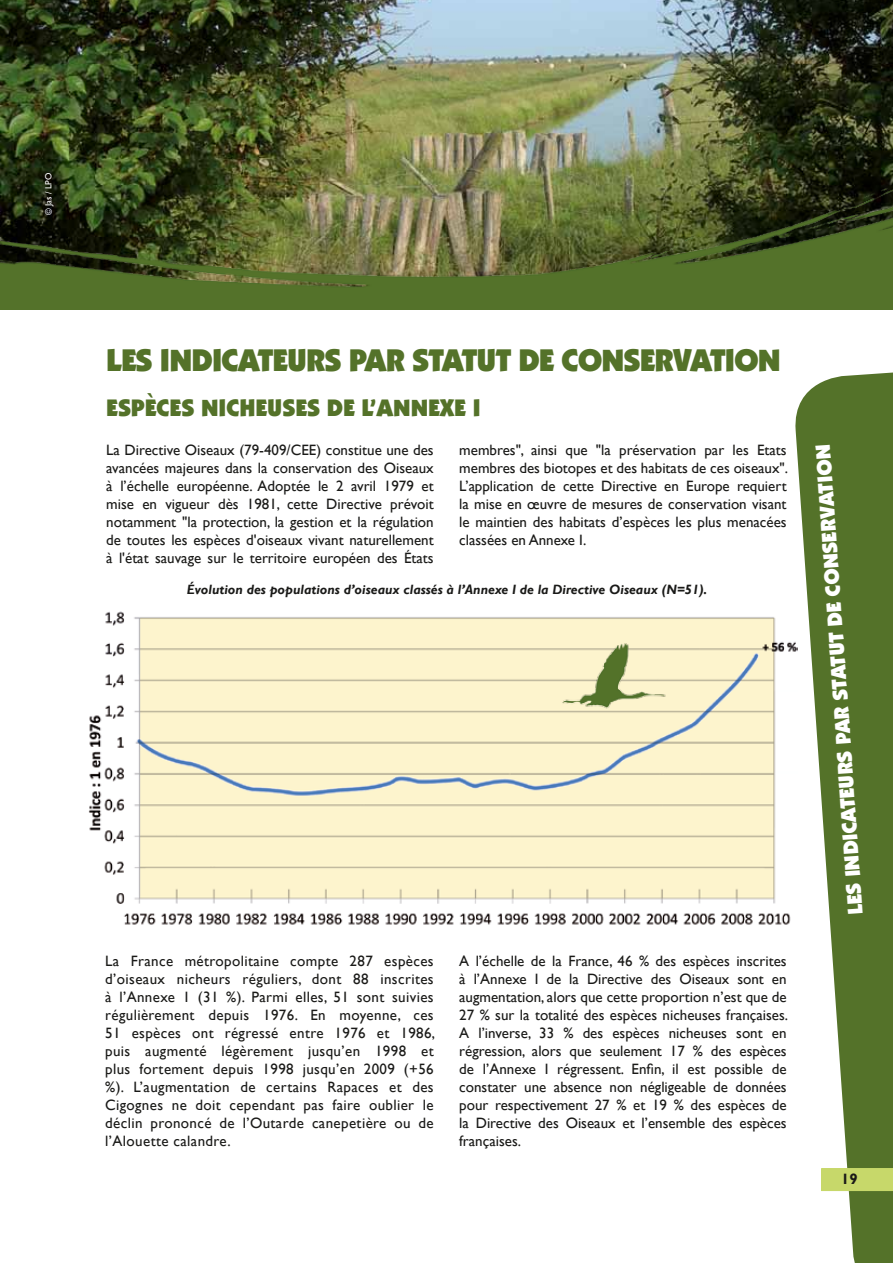
<style>
.page{position:relative;width:893px;height:1263px;background:#fff}
.page>*{position:absolute;margin:0;border:0;box-sizing:border-box;transform-origin:0 0}
.t1{font:900 31.5px "Kabel IT Cby BT";letter-spacing:-.025em;color:#547229}
.t2{font:900 24px "Kabel IT Cby BT";color:#547229}
.t3{font:900 21px "Kabel IT Cby BT";color:#fff}
.t4{font:15px/18px "Gill Sans";color:#1a1a18;text-align:justify}
.t5{font:700 15px "Gill Sans";color:#1a1a18}
.t6{font:italic 700 13.5px "Gill Sans";color:#1a1a18}
.t7{font:9px "Gill Sans";color:#fff}
</style>
<div class="page">
<img style="left:0;top:0;width:893px;height:97px">
<svg style="left:795px;top:372px;width:98px;height:891px;fill:#547229"></svg>
<div style="left:821px;top:1168px;width:72px;height:23px;background:#c7d86a"></div>
<img style="left:0;top:97px;width:893px;height:213px">
<img style="left:88px;top:605px;width:709px;height:325px">
<img style="left:551px;top:643px;width:120px;height:70px">
<p class="t7" style="left:43px;top:215px;width:44px;rotate:-90deg">© Jas / LPO</p>
<h1 class="t1" style="left:106px;top:341px;width:676px">LES INDICATEURS PAR STATUT DE CONSERVATION</h1>
<h2 class="t2" style="left:106px;top:393px;width:109px">ESPÈCES NICHEU</h2>
<h2 class="t2" style="left:282px;top:393px;width:111px">SES DE L’ANNE</h2>
<h2 class="t2" style="left:440px;top:393px;width:40px">XE I</h2>
<p class="t4" style="left:106px;top:441px;width:329px">La Directive Oiseaux (79-409/CEE) constitue une des avancées majeures dans la conservation des Oiseaux à l’échelle européenne. Adoptée le 2 avril 1979 et mise en vigueur dès 1981, cette Directive prévoit notamment "la protection, la gestion et la régulation de toutes les espèces d'oiseaux vivant naturellement à l'état sauvage sur le territoire européen des États</p>
<p class="t4" style="left:459px;top:441px;width:330px">membres", ainsi que "la préservation par les Etats membres des biotopes et des habitats de ces oiseaux".<br>L’application de cette Directive en Europe requiert la mise en œuvre de mesures de conservation visant le maintien des habitats d’espèces les plus menacées classées en Annexe I.</p>
<p class="t6" style="left:187px;top:582px;width:522px">évolution des populations d’oiseaux classés à l’Annexe I de la Directive Oiseaux (N=51).</p>
<p class="t4" style="left:105px;top:952px;width:331px">La France métropolitaine compte 287 espèces d’oiseaux nicheurs réguliers, dont 88 inscrites à l’Annexe 1 (31 %). Parmi elles, 51 sont suivies régulièrement depuis 1976. En moyenne, ces 51 espèces ont régressé entre 1976 et 1986, puis augmenté légèrement jusqu’en 1998 et plus fortement depuis 1998 jusqu’en 2009 (+56 %). L’augmentation de certains Rapaces et des Cigognes ne doit cependant pas faire oublier le déclin prononcé de l’Outarde canepetière ou de l’Alouette calandre.</p>
<p class="t4" style="left:459px;top:952px;width:330px">A l’échelle de la France, 46 % des espèces inscrites à l’Annexe I de la Directive des Oiseaux sont en augmentation, alors que cette proportion n’est que de 27 % sur la totalité des espèces nicheuses françaises.<br>A l’inverse, 33 % des espèces nicheuses sont en régression, alors que seulement 17 % des espèces de l’Annexe I régressent. Enfin, il est possible de constater une absence non négligeable de données pour respectivement 27 % et 19 % des espèces de la Directive des Oiseaux et l’ensemble des espèces françaises.</p>
<h3 class="t3" style="left:842px;top:915px;width:473px;rotate:-94deg">LESINDICATEURSPAR STATUT DE CONSERVATION</h3>
<p class="t5" style="left:841px;top:1170px;width:18px">19</p>
</div>
